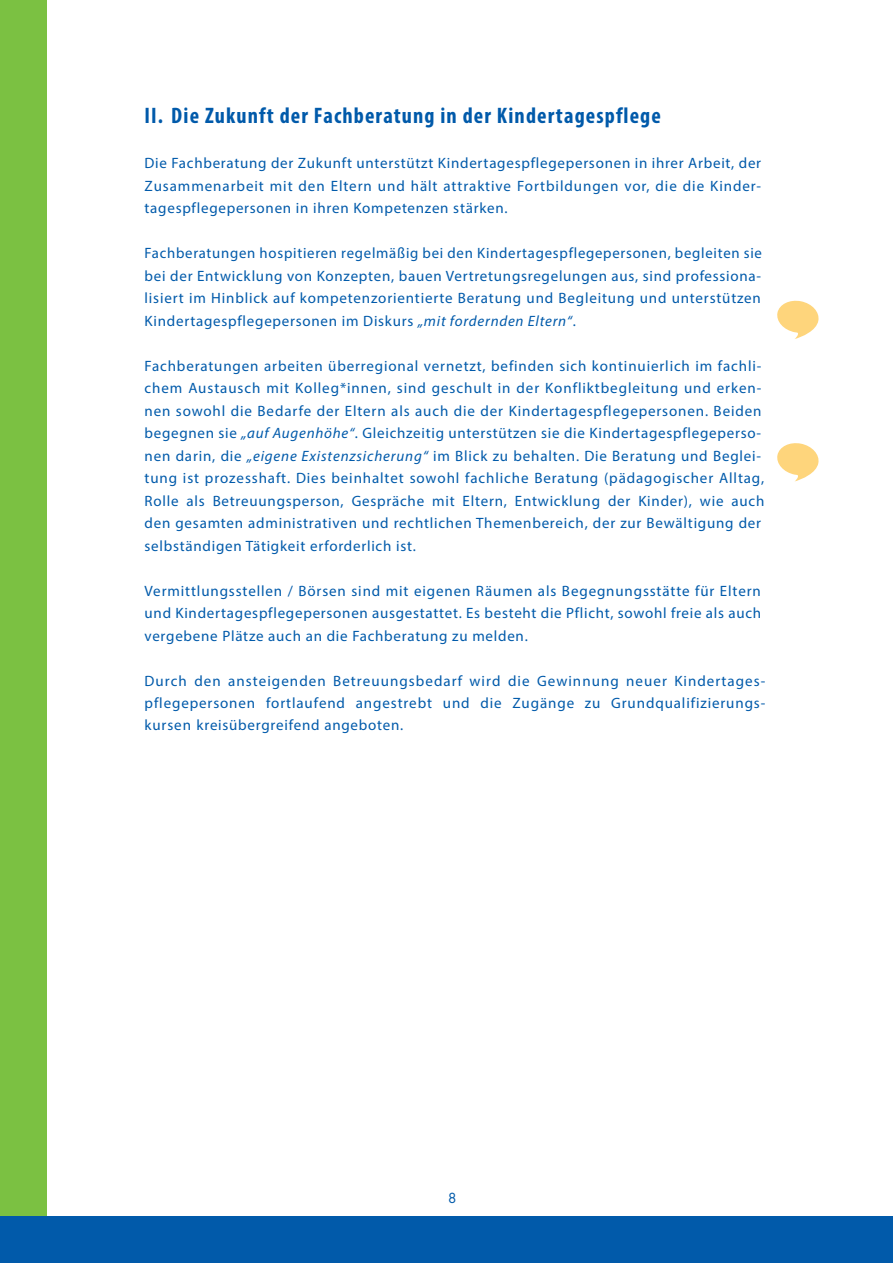
<style>
.page{position:relative;width:893px;height:1263px;background:#fff}
.page>*{position:absolute;margin:0;border:0;box-sizing:border-box;transform-origin:0 0}
.t1{font:700 condensed 22.5px "Myriad Pro";letter-spacing:.05em;color:#015aaa}
.t2{font:15px/22.5px "Myriad Pro";letter-spacing:.05em;color:#015aaa;text-align:justify}
.t3{font:13.5px "Futura";color:#015aaa}
.s1{font-style:italic}
</style>
<div class="page">
<svg style="left:777px;top:300px;width:42px;height:39px"></svg>
<div style="left:0;top:0;width:47px;height:1220px;background:#7bc142"></div>
<div style="left:0;top:1216px;width:893px;height:47px;background:#015aaa"></div>
<svg style="left:777px;top:443px;width:42px;height:38px"></svg>
<h1 class="t1" style="left:145px;top:102px;width:518px">II. Die Zukunft der Fachberatung in der Kindertagespflege</h1>
<p class="t2" style="left:145px;top:152px;width:618px">Die Fachberatung der Zukunft unterstützt Kindertagespflegepersonen in ihrer Arbeit, der Zusammenarbeit mit den Eltern und hält attraktive Fortbildungen vor, die die Kinder&shy;tagespflegepersonen in ihren Kompetenzen stärken.</p>
<p class="t2" style="left:145px;top:242px;width:619px">Fachberatungen hospitieren regelmäßig bei den Kindertagespflegepersonen, begleiten sie bei der Entwicklung von Konzepten, bauen Vertretungsregelungen aus, sind professiona&shy;lisiert im Hinblick auf kompetenzorientierte Beratung und Begleitung und unterstützen Kindertagespflegepersonen im Diskurs <span class="s1">„mit fordernden Eltern“</span>.</p>
<p class="t2" style="left:145px;top:354px;width:621px;text-align:left">Fachberatungen arbeiten überregional vernetzt, befinden sich kontinuierlich im fachli&shy;chem Austausch mit Kolleg*innen, sind geschult in der Konfliktbegleitung und erken&shy;nen sowohl die Bedarfe der Eltern als auch die der Kindertagespflegepersonen. Beiden begegnen sie <span class="s1">„auf Augenhöhe“</span>. Gleichzeitig unterstützen sie die Kindertagespflegeperso&shy;nen darin, die <span class="s1">„eigene Existenzsicherung“</span> im Blick zu behalten. Die Beratung und Beglei&shy;tung ist prozesshaft. Dies beinhaltet sowohl fachliche Beratung (pädagogischer Alltag, Rolle als Betreuungsperson, Gespräche mit Eltern, Entwicklung der Kinder), wie auch den gesamten administrativen und rechtlichen Themenbereich, der zur Bewältigung der selbständigen Tätigkeit erforderlich ist.</p>
<p class="t2" style="left:145px;top:579px;width:618px">Vermittlungsstellen / Börsen sind mit eigenen Räumen als Begegnungsstätte für Eltern und Kindertagespflegepersonen ausgestattet. Es besteht die Pflicht, sowohl freie als auch vergebene Plätze auch an die Fachberatung zu melden.</p>
<p class="t2" style="left:145px;top:669px;width:622px">Durch den ansteigenden Betreuungsbedarf wird die Gewinnung neuer Kindertages&shy;pflegepersonen fortlaufend angestrebt und die Zugänge zu Grundqualifizierungs&shy;kursen kreisübergreifend angeboten.</p>
<p class="t3" style="left:448px;top:1189px;width:10px">8</p>
</div>
